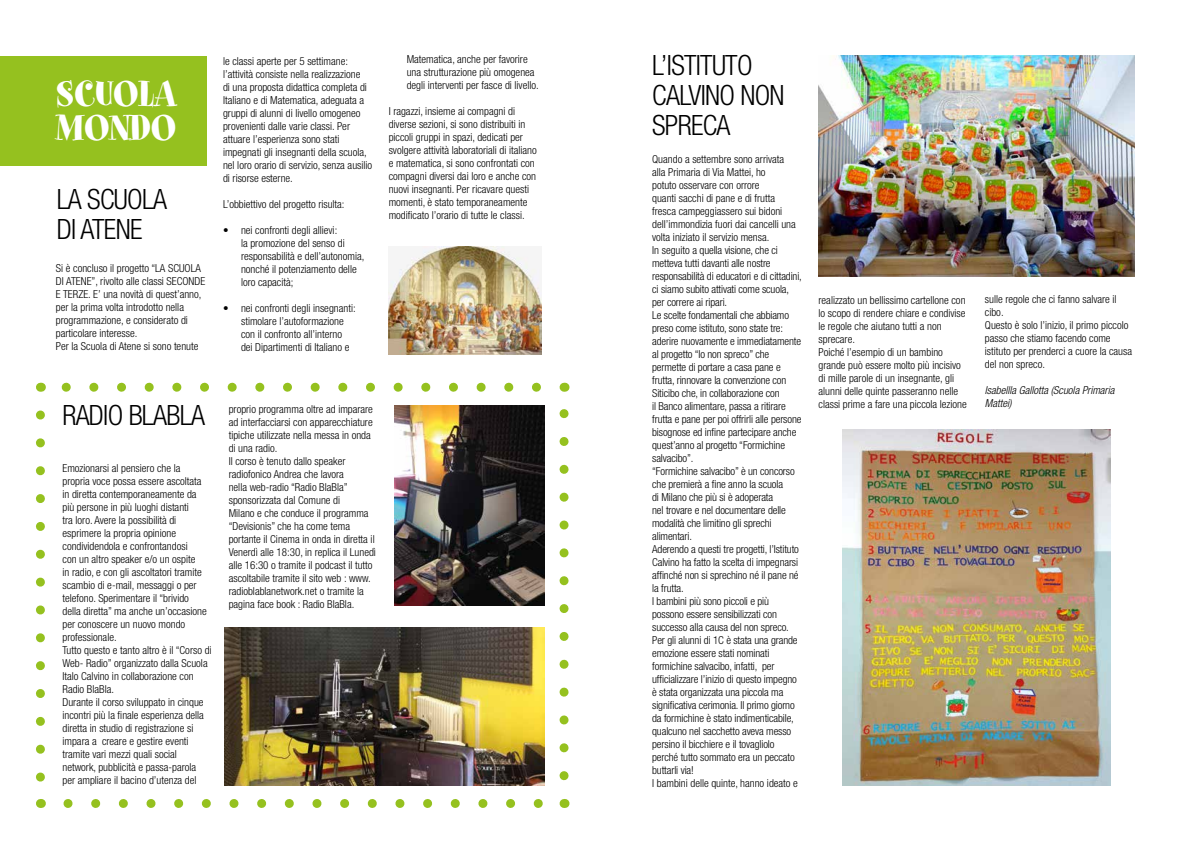
<style>
.page{position:relative;width:1191px;height:842px;background:#fff}
.page>*{position:absolute;margin:0;border:0;box-sizing:border-box;transform-origin:0 0}
.t1{font:40px/34px "Spumoni LP Std";color:#fff}
.t2{font:300 condensed 28px/30px "Helvetica Neue LT Std";letter-spacing:-.025em;color:#000}
.t3{font:300 condensed 11px/13px "Helvetica Neue LT Std";color:#000}
.t4{font:italic 300 condensed 11px/13px "Helvetica Neue LT Std";color:#000}
</style>
<div class="page">
<div style="left:0;top:57px;width:206px;height:109px;background:#95c11f"></div>
<svg style="left:36px;top:415px;width:9px;height:367px"></svg>
<svg style="left:68px;top:799px;width:475px;height:9px"></svg>
<svg style="left:559px;top:409px;width:9px;height:367px"></svg>
<svg style="left:61px;top:383px;width:475px;height:9px"></svg>
<img style="left:818px;top:55px;width:316px;height:221px">
<img style="left:842px;top:430px;width:268px;height:355px">
<img style="left:389px;top:246px;width:152px;height:109px">
<img style="left:395px;top:405px;width:150px;height:200px">
<img style="left:224px;top:627px;width:320px;height:158px">
<h1 class="t1" style="left:56px;top:80px;width:122px">SCUOLA<br>MONDO</h1>
<h2 class="t2" style="left:57px;top:184px;width:112px">LA SCUOLA<br>DI ATENE</h2>
<p class="t3" style="left:56px;top:261px;width:151px">Si è concluso il progetto “LA SCUOLA DI ATENE”, rivolto alle classi SECONDE E TERZE. E’ una novità di quest’anno, per la prima volta introdotto nella programmazione, e considerato di particolare interesse.<br>Per la Scuola di Atene si sono tenute</p>
<p class="t3" style="left:223px;top:54px;width:151px">le classi aperte per 5 settimane: l’attività consiste nella realizzazione<br>di una proposta didattica completa di Italiano e di Matematica, adeguata a gruppi di alunni di livello omogeneo provenienti dalle varie classi. Per attuare l’esperienza sono stati impegnati gli insegnanti della scuola, nel loro orario di servizio, senza ausilio di risorse esterne.</p>
<p class="t3" style="left:223px;top:197px;width:123px">L’obbiettivo del progetto risulta:</p>
<p class="t3" style="left:241px;top:223px;width:125px;text-indent:-18px">• nei confronti degli allievi:<br>la promozione del senso di responsabilità e dell’autonomia, nonché il potenziamento delle loro capacità;</p>
<p class="t3" style="left:241px;top:301px;width:116px;text-indent:-18px">• nei confronti degli insegnanti: stimolare l’autoformazione con il confronto all’interno dei Dipartimenti di Italiano e</p>
<p class="t3" style="left:407px;top:53px;width:134px">Matematica, anche per favorire una strutturazione più omogenea degli interventi per fasce di livello.</p>
<p class="t3" style="left:389px;top:105px;width:150px">I ragazzi, insieme ai compagni di diverse sezioni, si sono distribuiti in piccoli gruppi in spazi, dedicati per svolgere attività laboratoriali di italiano e matematica, si sono confrontati con compagni diversi dai loro e anche con nuovi insegnanti. Per ricavare questi momenti, è stato temporaneamente modificato l’orario di tutte le classi.</p>
<h2 class="t2" style="left:62px;top:400px;width:144px">RADIO BLABLA</h2>
<p class="t3" style="left:63px;top:461px;width:151px">Emozionarsi al pensiero che la<br>propria voce possa essere ascoltata<br>in diretta contemporaneamente da<br>più persone in più luoghi distanti<br>tra loro. Avere la possibilità di esprimere la propria opinione condividendola e confrontandosi<br>con un altro speaker e/o un ospite<br>in radio, e con gli ascoltatori tramite scambio di e-mail, messaggi o per telefono. Sperimentare il “brivido<br>della diretta” ma anche un’occasione per conoscere un nuovo mondo professionale.<br>Tutto questo e tanto altro è il “Corso di Web- Radio” organizzato dalla Scuola Italo Calvino in collaborazione con Radio BlaBla.<br>Durante il corso sviluppato in cinque incontri più la finale esperienza della diretta in studio di registrazione si impara a creare e gestire eventi tramite vari mezzi quali social network, pubblicità e passa-parola per ampliare il bacino d’utenza del</p>
<p class="t3" style="left:229px;top:403px;width:149px">proprio programma oltre ad imparare ad interfacciarsi con apparecchiature tipiche utilizzate nella messa in onda di una radio.<br>Il corso è tenuto dallo speaker radiofonico Andrea che lavora<br>nella web-radio “Radio BlaBla” sponsorizzata dal Comune di<br>Milano e che conduce il programma “Devisionis” che ha come tema portante il Cinema in onda in diretta il Venerdì alle 18:30, in replica il Lunedì alle 16:30 o tramite il podcast il tutto ascoltabile tramite il sito web : www. radioblablanetwork.net o tramite la pagina face book : Radio BlaBla.</p>
<h2 class="t2" style="left:652px;top:50px;width:134px">L’ISTITUTO<br>CALVINO NON<br>SPRECA</h2>
<p class="t3" style="left:652px;top:152px;width:151px">Quando a settembre sono arrivata<br>alla Primaria di Via Mattei, ho<br>potuto osservare con orrore<br>quanti sacchi di pane e di frutta<br>fresca campeggiassero sui bidoni dell’immondizia fuori dai cancelli una volta iniziato il servizio mensa.<br>In seguito a quella visione, che ci metteva tutti davanti alle nostre responsabilità di educatori e di cittadini, ci siamo subito attivati come scuola, per correre ai ripari.<br>Le scelte fondamentali che abbiamo preso come istituto, sono state tre: aderire nuovamente e immediatamente al progetto “Io non spreco” che permette di portare a casa pane e frutta, rinnovare la convenzione con Siticibo che, in collaborazione con<br>il Banco alimentare, passa a ritirare frutta e pane per poi offrirli alle persone bisognose ed infine partecipare anche quest’anno al progetto “Formichine salvacibo”.<br>“Formichine salvacibo” è un concorso che premierà a fine anno la scuola<br>di Milano che più si è adoperata<br>nel trovare e nel documentare delle modalità che limitino gli sprechi alimentari.<br>Aderendo a questi tre progetti, l’Istituto Calvino ha fatto la scelta di impegnarsi affinché non si sprechino né il pane né la frutta.<br>I bambini più sono piccoli e più possono essere sensibilizzati con successo alla causa del non spreco.<br>Per gli alunni di 1C è stata una grande emozione essere stati nominati formichine salvacibo, infatti, per ufficializzare l’inizio di questo impegno è stata organizzata una piccola ma significativa cerimonia. Il primo giorno da formichine è stato indimenticabile, qualcuno nel sacchetto aveva messo persino il bicchiere e il tovagliolo perché tutto sommato era un peccato buttarli via!<br>I bambini delle quinte, hanno ideato e</p>
<p class="t3" style="left:818px;top:293px;width:150px">realizzato un bellissimo cartellone con lo scopo di rendere chiare e condivise le regole che aiutano tutti a non sprecare.<br>Poiché l’esempio di un bambino grande può essere molto più incisivo di mille parole di un insegnante, gli alunni delle quinte passeranno nelle classi prime a fare una piccola lezione</p>
<p class="t3" style="left:985px;top:293px;width:149px">sulle regole che ci fanno salvare il cibo.<br>Questo è solo l’inizio, il primo piccolo passo che stiamo facendo come istituto per prenderci a cuore la causa del non spreco.</p>
<p class="t4" style="left:985px;top:384px;width:131px">Isabellla Gallotta (Scuola Primaria<br>Mattei)</p>
</div>
